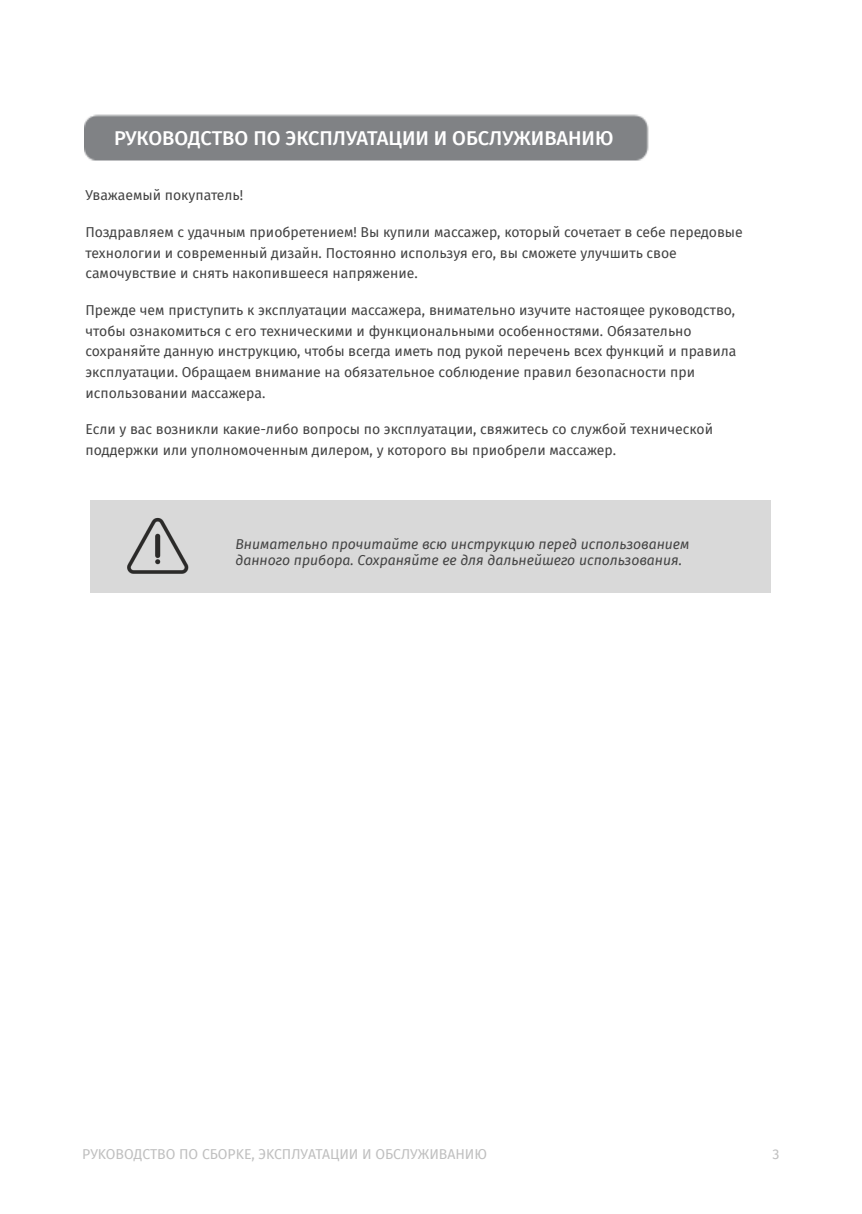
<style>
.page{position:relative;width:862px;height:1214px;background:#fff}
.page>*{position:absolute;margin:0;border:0;box-sizing:border-box;transform-origin:0 0}
.t1{font:500 20px "Fira Sans";color:#fff}
.t2{font:14px/20.6px "Fira Sans";color:#434343}
.t3{font:italic 14px/15.4px "Fira Sans";color:#434343}
.t4{font:14px "Fira Sans";color:#bfbfbf}
</style>
<div class="page">
<img style="left:84px;top:114px;width:565px;height:47px">
<div style="left:90px;top:500px;width:132px;height:93px;background:#d9d9d9"></div>
<div style="left:222px;top:500px;width:549px;height:93px;background:#d9d9d9"></div>
<img style="left:127px;top:517px;width:62px;height:57px">
<h1 class="t1" style="left:114px;top:126px;width:501px">РУКОВОДСТВО ПО ЭКСПЛУАТАЦИИ И ОБСЛУЖИВАНИЮ</h1>
<p class="t2" style="left:86px;top:185px;width:159px">Уважаемый покупатель!</p>
<p class="t2" style="left:86px;top:222px;width:659px">Поздравляем с удачным приобретением! Вы купили массажер, который сочетает в себе передовые технологии и современный дизайн. Постоянно используя его, вы сможете улучшить свое самочувствие и снять накопившееся напряжение.</p>
<p class="t2" style="left:86px;top:300px;width:653px">Прежде чем приступить к эксплуатации массажера, внимательно изучите настоящее руководство, чтобы ознакомиться с его техническими и функциональными особенностями. Обязательно сохраняйте данную инструкцию, чтобы всегда иметь под рукой перечень всех функций и правила эксплуатации. Обращаем внимание на обязательное соблюдение правил безопасности при использовании массажера.</p>
<p class="t2" style="left:86px;top:419px;width:629px">Если у вас возникли какие-либо вопросы по эксплуатации, свяжитесь со службой технической поддержки или уполномоченным дилером, у которого вы приобрели массажер.</p>
<p class="t3" style="left:236px;top:537px;width:456px">Внимательно прочитайте всю инструкцию перед использованием данного прибора. Сохраняйте ее для дальнейшего использования.</p>
<p class="t4" style="left:82px;top:1145px;width:406px">PУKOBOДCTBO ПO CБOPKE, ЭKCПЛУATAЦИИ И OБCЛУЖИBAHИЮ</p>
<p class="t4" style="left:773px;top:1145px;width:8px">3</p>
</div>
